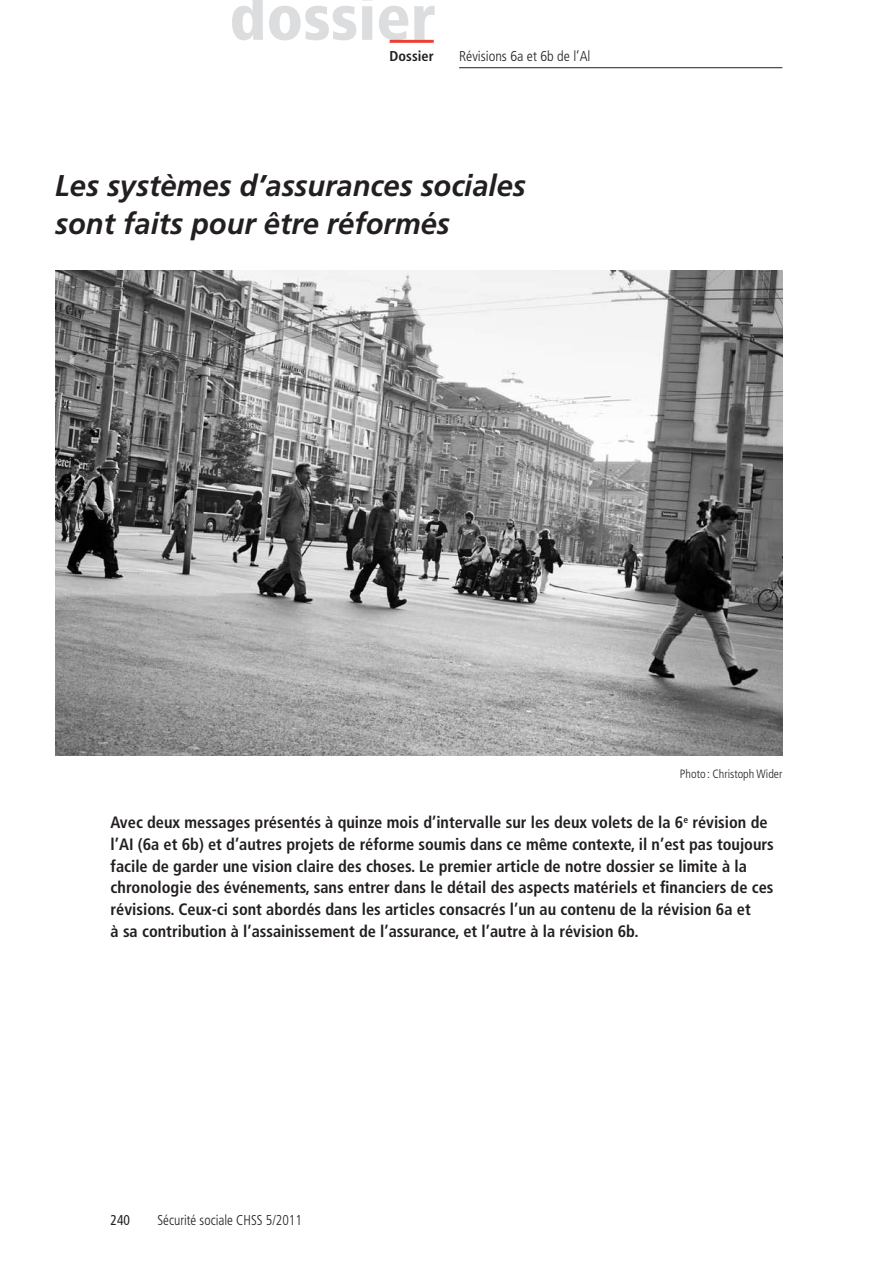
<style>
.page{position:relative;width:893px;height:1263px;background:#fff}
.page>*{position:absolute;margin:0;border:0;box-sizing:border-box;transform-origin:0 0}
.t1{font:900 condensed 64.5px "Frutiger LT Std";color:#dcdddf}
.t2{font:italic 700 30px/38.2px "Frutiger LT Std";color:#231f20}
.t3{font:700 condensed 16.5px/21.8px "Frutiger LT Std";color:#231f20}
.t4{font:300 condensed 14.25px "Frutiger LT Std";color:#231f20;scale:.95 1}
.t5{font:300 condensed 14.25px "Frutiger LT Std";color:#231f20}
.t6{font:700 condensed 14.25px "Frutiger LT Std";color:#231f20}
.t7{font:condensed 14.25px "Frutiger LT Std";color:#231f20;scale:.95 1}
.t8{font:300 condensed 12px "Frutiger LT Std";color:#231f20}
</style>
<div class="page">
<hr style="left:390px;top:40px;width:44px;height:3px;background:#ee3f34">
<hr style="left:459px;top:67px;width:323px;height:1px;background:#231f20">
<img style="left:55px;top:270px;width:727px;height:485px">
<h1 class="t1" style="left:229px;top:-21px;width:208px">dossier</h1>
<p class="t6" style="left:390px;top:47px;width:46px">Dossier</p>
<p class="t5" style="left:459px;top:48px;width:133px">Révisions 6a et 6b de l’Al</p>
<p class="t2" style="left:55px;top:166px;width:472px">Les systèmes d’assurances sociales sont faits pour être réformés</p>
<p class="t8" style="left:680px;top:767px;width:104px">Photo : Christoph Wider</p>
<p class="t3" style="left:111px;top:811px;width:665px">Avec deux messages présentés à quinze mois d’intervalle sur les deux volets de la 6<sup>e</sup> révision de l’AI (6a et 6b) et d’autres projets de réforme soumis dans ce même contexte, il n’est pas toujours facile de garder une vision claire des choses. Le premier article de notre dossier se limite à la chronologie des événements, sans entrer dans le détail des aspects matériels et financiers de ces révisions. Ceux-ci sont abordés dans les articles consacrés l’un au contenu de la révision 6a et<br>à sa contribution à l’assainissement de l’assurance, et l’autre à la révision 6b.</p>
<p class="t7" style="left:111px;top:1212px;width:22px">240</p>
<p class="t4" style="left:158px;top:1212px;width:153px">Sécurité sociale CHSS 5/2011</p>
</div>
